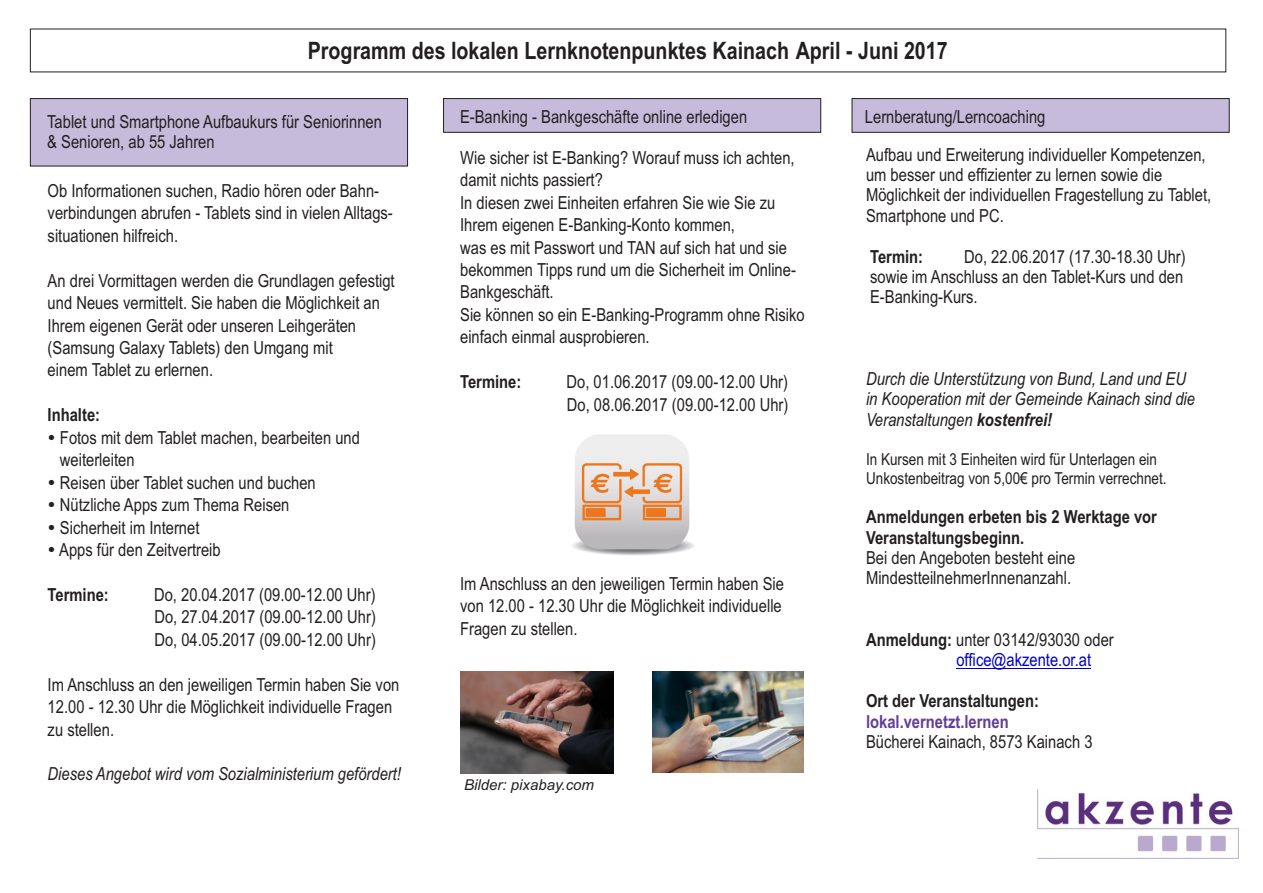
<style>
.page{position:relative;width:1263px;height:893px;background:#fff}
.page>*{position:absolute;margin:0;border:0;box-sizing:border-box;transform-origin:0 0}
.t1{font:700 24px "Arial Narrow";color:#231f20}
.t2{font:18px/22.4px "Arial Narrow";color:#231f20}
.t3{font:italic 18px/20.4px "Arial Narrow";color:#231f20}
.t4{font:700 18px/20.5px "Arial Narrow";color:#231f20}
.t5{font:700 18px "Arial Narrow";color:#623e99}
.t6{font:16.5px/18.8px "Arial Narrow";color:#231f20}
.t7{font:italic 15px "Arial";color:#231f20}
.s1{font-weight:700}
.s2{color:#0000c4}
</style>
<div class="page">
<img style="left:1037px;top:789px;width:201px;height:69px">
<hr style="left:956px;top:668px;width:135px;height:1px;background:#0000c4">
<svg style="left:851px;top:98px;width:379px;height:35px;background:#bdb1cf"></svg>
<svg style="left:30px;top:98px;width:378px;height:69px;background:#c0b4d3"></svg>
<svg style="left:443px;top:98px;width:378px;height:35px;background:#bcb1cf"></svg>
<img style="left:572px;top:435px;width:122px;height:120px">
<img style="left:460px;top:672px;width:154px;height:102px">
<img style="left:653px;top:672px;width:151px;height:100px">
<h1 class="t1" style="left:308px;top:41px;width:641px">Programm des lokalen Lernknotenpunktes Kainach April - Juni 2017</h1>
<p class="t2" style="left:47px;top:112px;width:336px">Tablet und Smartphone Aufbaukurs für Seniorinnen</p>
<p class="t2" style="left:865px;top:107px;width:182px">Lernberatung/Lerncoaching</p>
<p class="t2" style="left:47px;top:132px;width:169px">&amp; Senioren, ab 55 Jahren</p>
<p class="t2" style="left:48px;top:181px;width:347px">Ob Informationen suchen, Radio hören oder Bahn&shy;verbindungen abrufen - Tablets sind in vielen Alltags&shy;situationen hilfreich.</p>
<p class="t2" style="left:48px;top:271px;width:349px">An drei Vormittagen werden die Grundlagen gefestigt und Neues vermittelt. Sie haben die Möglichkeit an Ihrem eigenen Gerät oder unseren Leihgeräten (Samsung Galaxy Tablets) den Umgang mit<br>einem Tablet zu erlernen.</p>
<p class="t4" style="left:48px;top:406px;width:54px">Inhalte:</p>
<p class="t2" style="left:59px;top:428px;width:302px">Fotos mit dem Tablet machen, bearbeiten und weiterleiten<br>Reisen über Tablet suchen und buchen<br>Nützliche Apps zum Thema Reisen<br>Sicherheit im Internet<br>Apps für den Zeitvertreib</p>
<p class="t4" style="left:48px;top:586px;width:63px">Termine:</p>
<p class="t2" style="left:154px;top:585px;width:223px;text-align:justify">Do, 20.04.2017 (09.00-12.00 Uhr)<br>Do, 27.04.2017 (09.00-12.00 Uhr)<br>Do, 04.05.2017 (09.00-12.00 Uhr)</p>
<p class="t2" style="left:48px;top:675px;width:353px">Im Anschluss an den jeweiligen Termin haben Sie von<br>12.00 - 12.30 Uhr die Möglichkeit individuelle Fragen zu stellen.</p>
<p class="t3" style="left:48px;top:765px;width:355px">Dieses Angebot wird vom Sozialministerium gefördert!</p>
<p class="t2" style="left:460px;top:107px;width:289px">E-Banking - Bankgeschäfte online erledigen</p>
<p class="t2" style="left:866px;top:146px;width:347px;line-height:20.4px">Aufbau und Erweiterung individueller Kompetenzen, um besser und effizienter zu lernen sowie die Möglichkeit der individuellen Fragestellung zu Tablet, Smartphone und PC.</p>
<p class="t4" style="left:870px;top:248px;width:55px">Termin:</p>
<p class="t2" style="left:460px;top:148px;width:346px">Wie sicher ist E-Banking? Worauf muss ich achten, damit nichts passiert?<br>In diesen zwei Einheiten erfahren Sie wie Sie zu Ihrem eigenen E-Banking-Konto kommen,<br>was es mit Passwort und TAN auf sich hat und sie bekommen Tipps rund um die Sicherheit im Online-Bankgeschäft.<br>Sie können so ein E-Banking-Programm ohne Risiko einfach einmal ausprobieren.</p>
<p class="t4" style="left:460px;top:373px;width:63px">Termine:</p>
<p class="t2" style="left:567px;top:372px;width:223px">Do, 01.06.2017 (09.00-12.00 Uhr)<br>Do, 08.06.2017 (09.00-12.00 Uhr)</p>
<p class="t2" style="left:870px;top:248px;width:317px;line-height:20.4px;text-indent:94px">Do, 22.06.2017 (17.30-18.30 Uhr) sowie im Anschluss an den Tablet-Kurs und den<br>E-Banking-Kurs.</p>
<p class="t3" style="left:866px;top:370px;width:331px">Durch die Unterstützung von Bund, Land und EU in Kooperation mit der Gemeinde Kainach sind die<br>Veranstaltungen <span class="s1">kostenfrei!</span></p>
<p class="t6" style="left:866px;top:452px;width:302px">In Kursen mit 3 Einheiten wird für Unterlagen ein<br>Unkostenbeitrag von 5,00€ pro Termin verrechnet.</p>
<p class="t4" style="left:866px;top:508px;width:292px">Anmeldungen erbeten bis 2 Werktage vor<br>Veranstaltungsbeginn.</p>
<p class="t2" style="left:866px;top:549px;width:211px;line-height:20.4px">Bei den Angeboten besteht eine<br>MindestteilnehmerInnenanzahl.</p>
<p class="t2" style="left:460px;top:574px;width:325px">Im Anschluss an den jeweiligen Termin haben Sie von 12.00 - 12.30 Uhr die Möglichkeit individuelle<br>Fragen zu stellen.</p>
<p class="t2" style="left:956px;top:631px;width:159px;line-height:20.4px;text-indent:-90px"><span class="s1">Anmeldung:</span> unter 03142/93030 oder <span class="s2">office@akzente.or.at</span></p>
<p class="t4" style="left:866px;top:692px;width:175px">Ort der Veranstaltungen:</p>
<p class="t5" style="left:866px;top:714px;width:144px">lokal.vernetzt.lernen</p>
<p class="t2" style="left:866px;top:732px;width:228px">Bücherei Kainach, 8573 Kainach 3</p>
<p class="t7" style="left:464px;top:779px;width:131px">Bilder: pixabay.com</p>
</div>
